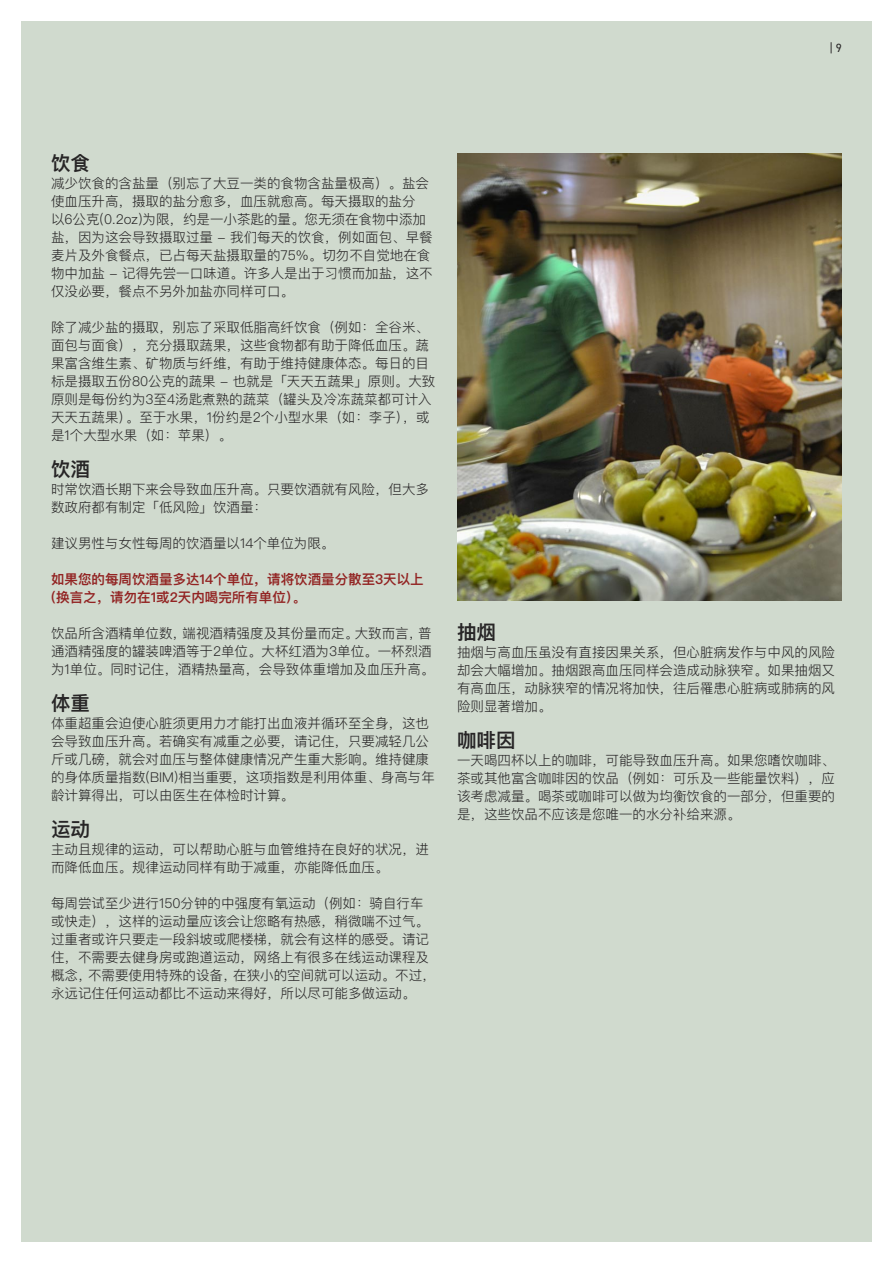
<style>
.page{position:relative;width:893px;height:1263px;background:#fff}
.page>*{position:absolute;margin:0;border:0;box-sizing:border-box;transform-origin:0 0}
.t1{font:600 19.5px "Ping Fang SC";color:#272526}
.t2{font:300 13.5px/18px "Ping Fang SC";color:#272526}
.t3{font:600 13.5px "Ping Fang SC";color:#922322}
.t4{font:12px "DIN2014";color:#272526}
</style>
<div class="page">
<div style="left:21px;top:21px;width:851px;height:1221px;background:#d0dace"></div>
<img style="left:457px;top:154px;width:385px;height:446px">
<p class="t4" style="left:830px;top:41px;width:14px">| 9</p>
<p class="t1" style="left:51px;top:156px;width:40px">饮食</p>
<p class="t2" style="left:51px;top:176px;width:379px">减少饮食的含盐量（别忘了大豆一类的食物含盐量极高）。盐会使血压升高，摄取的盐分愈多，血压就愈高。每天摄取的盐分</p>
<p class="t2" style="left:51px;top:212px;width:383px">以6公克(0.2oz)为限，约是一小茶匙的量。您无须在食物中添加盐，因为这会导致摄取过量 - 我们每天的饮食，例如面包、早餐麦片及外食餐点，已占每天盐摄取量的75%。切勿不自觉地在食物中加盐 - 记得先尝一口味道。许多人是出于习惯而加盐，这不仅没必要，餐点不另外加盐亦同样可口。</p>
<p class="t2" style="left:51px;top:320px;width:386px">除了减少盐的摄取，别忘了采取低脂高纤饮食（例如：全谷米、面包与面食），充分摄取蔬果，这些食物都有助于降低血压。蔬果富含维生素、矿物质与纤维，有助于维持健康体态。每日的目标是摄取五份80公克的蔬果 - 也就是「天天五蔬果」原则。大致原则是每份约为3至4汤匙煮熟的蔬菜（罐头及冷冻蔬菜都可计入天天五蔬果）。至于水果，1份约是2个小型水果（如：李子），或是1个大型水果（如：苹果）。</p>
<p class="t1" style="left:51px;top:462px;width:40px">饮酒</p>
<p class="t2" style="left:51px;top:482px;width:379px">时常饮酒长期下来会导致血压升高。只要饮酒就有风险，但大多数政府都有制定「低风险」饮酒量：</p>
<p class="t2" style="left:51px;top:536px;width:285px">建议男性与女性每周的饮酒量以14个单位为限。</p>
<p class="t3" style="left:51px;top:574px;width:374px">如果您的每周饮酒量多达14个单位，请将饮酒量分散至3天以上</p>
<p class="t3" style="left:43px;top:592px;width:265px">（换言之，请勿在1或2天内喝完所有单位）。</p>
<p class="t2" style="left:51px;top:626px;width:385px">饮品所含酒精单位数，端视酒精强度及其份量而定。大致而言，普通酒精强度的罐装啤酒等于2单位。大杯红酒为3单位。一杯烈酒为1单位。同时记住，酒精热量高，会导致体重增加及血压升高。</p>
<p class="t1" style="left:51px;top:696px;width:40px">体重</p>
<p class="t2" style="left:51px;top:716px;width:385px">体重超重会迫使心脏须更用力才能打出血液并循环至全身，这也会导致血压升高。若确实有减重之必要，请记住，只要减轻几公斤或几磅，就会对血压与整体健康情况产生重大影响。维持健康的身体质量指数(BIM)相当重要，这项指数是利用体重、身高与年龄计算得出，可以由医生在体检时计算。</p>
<p class="t1" style="left:51px;top:822px;width:40px">运动</p>
<p class="t2" style="left:51px;top:842px;width:379px">主动且规律的运动，可以帮助心脏与血管维持在良好的状况，进而降低血压。规律运动同样有助于减重，亦能降低血压。</p>
<p class="t2" style="left:51px;top:896px;width:386px">每周尝试至少进行150分钟的中强度有氧运动（例如：骑自行车或快走），这样的运动量应该会让您略有热感，稍微喘不过气。过重者或许只要走一段斜坡或爬楼梯，就会有这样的感受。请记住，不需要去健身房或跑道运动，网络上有很多在线运动课程及概念，不需要使用特殊的设备，在狭小的空间就可以运动。不过，永远记住任何运动都比不运动来得好，所以尽可能多做运动。</p>
<p class="t1" style="left:457px;top:624px;width:40px">抽烟</p>
<p class="t2" style="left:457px;top:645px;width:379px;text-align:justify">抽烟与高血压虽没有直接因果关系，但心脏病发作与中风的风险却会大幅增加。抽烟跟高血压同样会造成动脉狭窄。如果抽烟又有高血压，动脉狭窄的情况将加快，往后罹患心脏病或肺病的风险则显著增加。</p>
<p class="t1" style="left:457px;top:732px;width:60px">咖啡因</p>
<p class="t2" style="left:457px;top:753px;width:379px;text-align:justify">一天喝四杯以上的咖啡，可能导致血压升高。如果您嗜饮咖啡、茶或其他富含咖啡因的饮品（例如：可乐及一些能量饮料），应该考虑减量。喝茶或咖啡可以做为均衡饮食的一部分，但重要的是，这些饮品不应该是您唯一的水分补给来源。</p>
</div>
